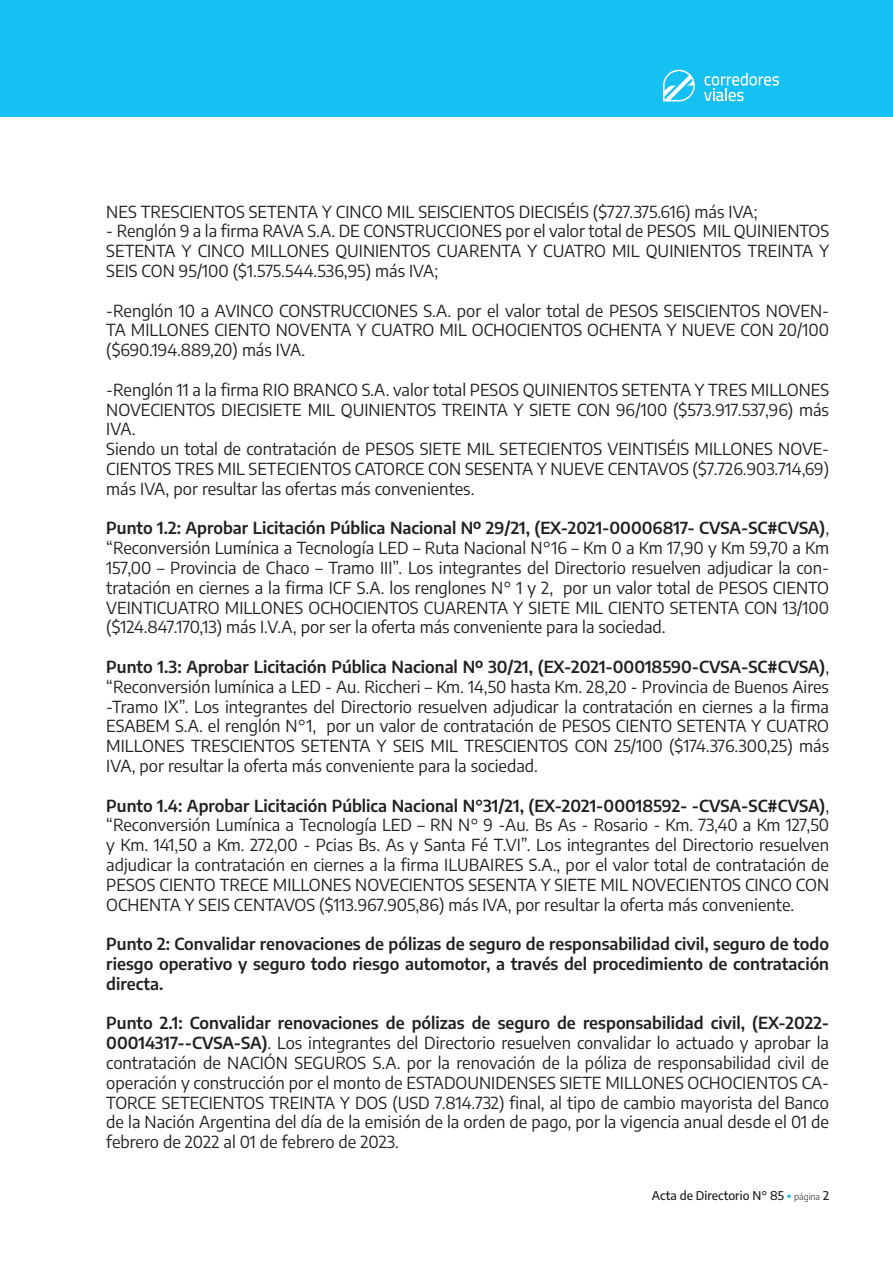
<style>
.page{position:relative;width:893px;height:1263px;background:#fff}
.page>*{position:absolute;margin:0;border:0;box-sizing:border-box;transform-origin:0 0}
.t1{font:16.5px/19.8px "Encode Sans";color:#231f20;text-align:justify}
.t2{font:600 16.5px/19.8px "Encode Sans";color:#231f20;text-align:justify}
.t3{font:500 12px "Encode Sans";color:#231f20}
.s1{font-weight:600}
.s2{font-weight:900;font-size:13.5px;color:#15c0f2}
.s3{font-weight:300;font-size:9px}
</style>
<div class="page">
<div style="left:0;top:0;width:893px;height:117px;background:#15c0f2"></div>
<svg style="left:704px;top:73px;width:75px;height:28px"></svg>
<svg style="left:663px;top:70px;width:32px;height:31px"></svg>
<p class="t1" style="left:106px;top:201px;width:653px">NES TRESCIENTOS SETENTA Y CINCO MIL SEISCIENTOS DIECISÉIS ($727.375.616) más IVA;</p>
<p class="t1" style="left:106px;top:221px;width:724px">- Renglón 9 a la firma RAVA S.A. DE CONSTRUCCIONES por el valor total de PESOS MIL QUINIENTOS SETENTA Y CINCO MILLONES QUINIENTOS CUARENTA Y CUATRO MIL QUINIENTOS TREINTA Y SEIS CON 95/100 ($1.575.544.536,95) más IVA;</p>
<p class="t1" style="left:106px;top:300px;width:724px">-Renglón 10 a AVINCO CONSTRUCCIONES S.A. por el valor total de PESOS SEISCIENTOS NOVEN-TA MILLONES CIENTO NOVENTA Y CUATRO MIL OCHOCIENTOS OCHENTA Y NUEVE CON 20/100 ($690.194.889,20) más IVA.</p>
<p class="t1" style="left:106px;top:379px;width:724px">-Renglón 11 a la firma RIO BRANCO S.A. valor total PESOS QUINIENTOS SETENTA Y TRES MILLONES NOVECIENTOS DIECISIETE MIL QUINIENTOS TREINTA Y SIETE CON 96/100 ($573.917.537,96) más IVA.</p>
<p class="t1" style="left:106px;top:438px;width:724px">Siendo un total de contratación de PESOS SIETE MIL SETECIENTOS VEINTISÉIS MILLONES NOVE-CIENTOS TRES MIL SETECIENTOS CATORCE CON SESENTA Y NUEVE CENTAVOS ($7.726.903.714,69) más IVA, por resultar las ofertas más convenientes.</p>
<p class="t1" style="left:106px;top:518px;width:724px"><span class="s1">Punto 1.2: Aprobar Licitación Pública Nacional Nº 29/21, (EX-2021-00006817- CVSA-SC#CVSA)</span>, “Reconversión Lumínica a Tecnología LED – Ruta Nacional N°16 – Km 0 a Km 17,90 y Km 59,70 a Km 157,00 – Provincia de Chaco – Tramo III”. Los integrantes del Directorio resuelven adjudicar la con&shy;tratación en ciernes a la firma ICF S.A. los renglones N° 1 y 2, por un valor total de PESOS CIENTO VEINTICUATRO MILLONES OCHOCIENTOS CUARENTA Y SIETE MIL CIENTO SETENTA CON 13/100 ($124.847.170,13) más I.V.A, por ser la oferta más conveniente para la sociedad.</p>
<p class="t1" style="left:106px;top:656px;width:724px"><span class="s1">Punto 1.3: Aprobar Licitación Pública Nacional Nº 30/21, (EX-2021-00018590-CVSA-SC#CVSA)</span>, “Reconversión lumínica a LED - Au. Riccheri – Km. 14,50 hasta Km. 28,20 - Provincia de Buenos Aires -Tramo IX”. Los integrantes del Directorio resuelven adjudicar la contratación en ciernes a la firma ESABEM S.A. el renglón N°1, por un valor de contratación de PESOS CIENTO SETENTA Y CUATRO MILLONES TRESCIENTOS SETENTA Y SEIS MIL TRESCIENTOS CON 25/100 ($174.376.300,25) más IVA, por resultar la oferta más conveniente para la sociedad.</p>
<p class="t1" style="left:106px;top:795px;width:724px"><span class="s1">Punto 1.4: Aprobar Licitación Pública Nacional N°31/21, (EX-2021-00018592- -CVSA-SC#CVSA)</span>, “Reconversión Lumínica a Tecnología LED – RN N° 9 -Au. Bs As - Rosario - Km. 73,40 a Km 127,50 y Km. 141,50 a Km. 272,00 - Pcias Bs. As y Santa Fé T.VI”. Los integrantes del Directorio resuelven adjudicar la contratación en ciernes a la firma ILUBAIRES S.A., por el valor total de contratación de PESOS CIENTO TRECE MILLONES NOVECIENTOS SESENTA Y SIETE MIL NOVECIENTOS CINCO CON OCHENTA Y SEIS CENTAVOS ($113.967.905,86) más IVA, por resultar la oferta más conveniente.</p>
<p class="t2" style="left:106px;top:933px;width:724px">Punto 2: Convalidar renovaciones de pólizas de seguro de responsabilidad civil, seguro de todo riesgo operativo y seguro todo riesgo automotor, a través del procedimiento de contratación directa.</p>
<p class="t1" style="left:106px;top:1013px;width:724px"><span class="s1">Punto 2.1: Convalidar renovaciones de pólizas de seguro de responsabilidad civil, (EX-2022- 00014317--CVSA-SA)</span>. Los integrantes del Directorio resuelven convalidar lo actuado y aprobar la contratación de NACIÓN SEGUROS S.A. por la renovación de la póliza de responsabilidad civil de operación y construcción por el monto de ESTADOUNIDENSES SIETE MILLONES OCHOCIENTOS CA-TORCE SETECIENTOS TREINTA Y DOS (USD 7.814.732) final, al tipo de cambio mayorista del Banco de la Nación Argentina del día de la emisión de la orden de pago, por la vigencia anual desde el 01 de febrero de 2022 al 01 de febrero de 2023.</p>
<p class="t3" style="left:652px;top:1187px;width:179px">Acta de Directorio N° 85 <span class="s2">·</span> <span class="s3">página</span> 2</p>
</div>
